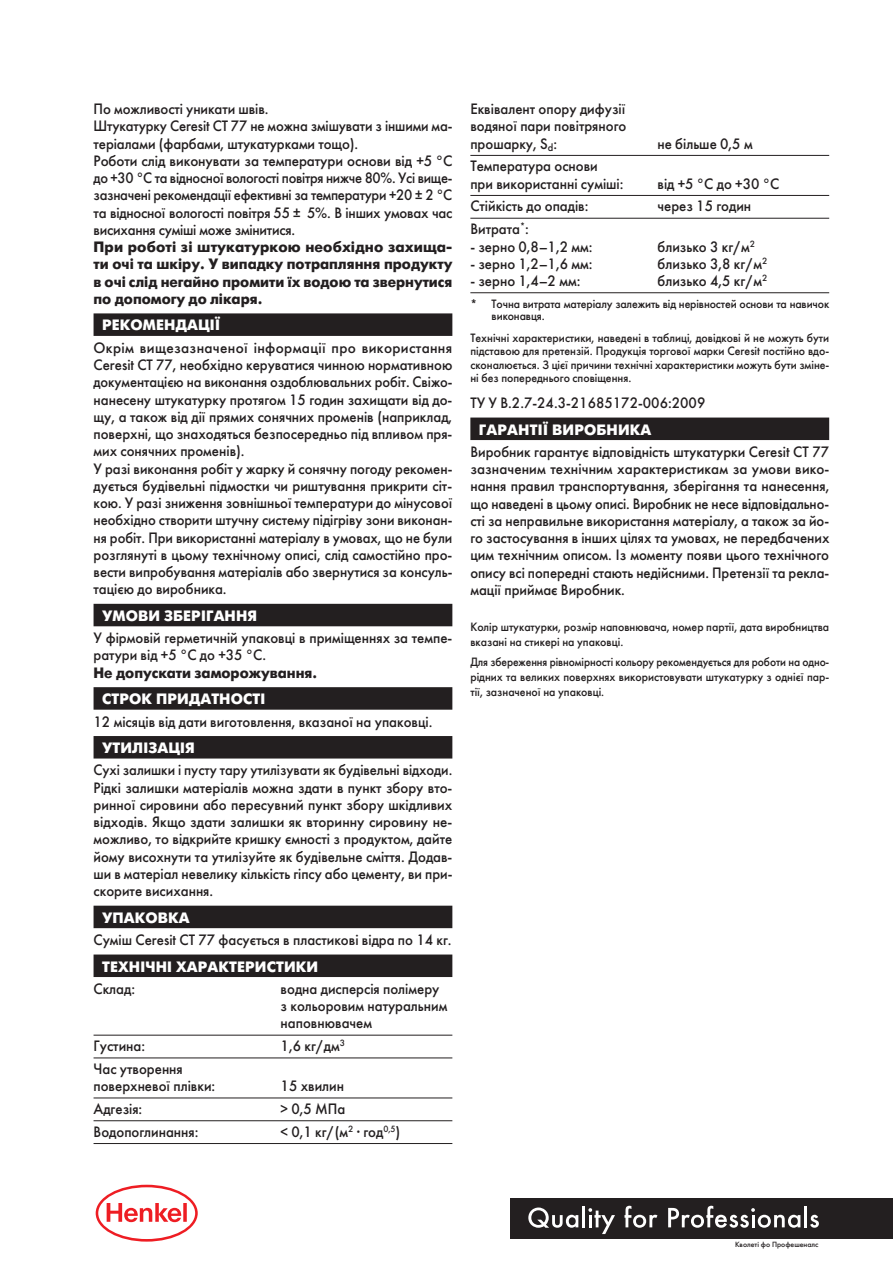
<style>
.page{position:relative;width:893px;height:1263px;background:#fff}
.page>*{position:absolute;margin:0;border:0;box-sizing:border-box;transform-origin:0 0}
.txt{font:15px/17.2px "Futura Futuris";color:#231f20;text-align:justify;scale:.95 1}
.txt-2{font:15px/17.2px "Futura Futuris";color:#231f20;text-align:justify}
.tab_line{font:15px/17.2px "Futura Futuris";color:#231f20;scale:.95 1}
.txt-3{font:700 15px/17.2px "Futura Futuris";color:#231f20;text-align:justify}
.t1{font:700 15px "Futura Futuris";letter-spacing:.01em;color:#fff}
.txt-4{font:15px/17.2px "Futura Futuris";color:#231f20;scale:.94 1}
.txt-5{font:15px "Futura Futuris";color:#231f20;scale:.93 1}
.txt-6{font:700 15px "Futura Futuris";color:#231f20;scale:.95 1}
.теххар-ки{font:12px/13.5px "Futura Futuris";letter-spacing:-.01em;color:#231f20;scale:.95 1}
.txt-7{font:12px/15px "Futura Futuris";color:#231f20;text-align:justify;scale:.92 1}
.txt-8{font:12px/15px "Futura Futuris";color:#231f20;scale:.95 1}
.t2{font:7.5px "Futura Futuris";color:#231f20}
</style>
<div class="page">
<hr style="left:0;top:0;width:1px;height:101px;background:#231f20">
<svg style="left:96px;top:1185px;width:102px;height:56px"></svg>
<div style="left:510px;top:1198px;width:383px;height:40px;background:#231f20"></div>
<svg style="left:810px;top:1215px;width:9px;height:13px"></svg>
<hr style="left:804px;top:1206px;width:3px;height:21px;background:#fff">
<svg style="left:668px;top:1206px;width:132px;height:22px"></svg>
<hr style="left:582px;top:1206px;width:3px;height:21px;background:#fff">
<svg style="left:528px;top:1207px;width:50px;height:21px"></svg>
<svg style="left:588px;top:1208px;width:27px;height:26px"></svg>
<svg style="left:624px;top:1206px;width:33px;height:22px"></svg>
<div style="left:94px;top:313px;width:358px;height:23px;background:#231f20"></div>
<div style="left:94px;top:604px;width:358px;height:22px;background:#231f20"></div>
<div style="left:94px;top:687px;width:358px;height:23px;background:#231f20"></div>
<div style="left:94px;top:736px;width:358px;height:22px;background:#231f20"></div>
<div style="left:94px;top:906px;width:358px;height:22px;background:#231f20"></div>
<div style="left:94px;top:954px;width:358px;height:23px;background:#231f20"></div>
<hr style="left:94px;top:1035px;width:358px;height:1px;background:#231f20">
<hr style="left:94px;top:1057px;width:358px;height:1px;background:#231f20">
<hr style="left:94px;top:1097px;width:358px;height:1px;background:#231f20">
<hr style="left:94px;top:1120px;width:358px;height:1px;background:#231f20">
<hr style="left:94px;top:1143px;width:358px;height:1px;background:#231f20">
<hr style="left:470px;top:155px;width:359px;height:1px;background:#231f20">
<hr style="left:470px;top:195px;width:359px;height:1px;background:#231f20">
<hr style="left:470px;top:218px;width:359px;height:1px;background:#231f20">
<hr style="left:470px;top:292px;width:359px;height:1px;background:#231f20">
<div style="left:470px;top:418px;width:359px;height:22px;background:#231f20"></div>
<p class="txt" style="left:94px;top:101px;width:186px">По можливості уникати швів.</p>
<p class="txt-4" style="left:94px;top:118px;width:383px">Штукатурку Ceresit СТ 77 не можна змішувати з іншими ма&shy;теріалами (фарбами, штукатурками тощо).</p>
<p class="txt-2" style="left:94px;top:152px;width:360px">Роботи слід виконувати за температури основи від +5 °C до +30 °C та відносної вологості повітря нижче 80%. Усі вище&shy;зазначені рекомендації ефективні за температури +20 ± 2 °C та відносної вологості повітря 55 ± 5%. В інших умовах час висихання суміші може змінитися.</p>
<p class="txt-3" style="left:94px;top:239px;width:360px">При роботі зі штукатуркою необхідно захища&shy;ти очі та шкіру. У випадку потрапляння продукту в очі слід негайно промити їх водою та звернутися по допомогу до лікаря.</p>
<p class="t1" style="left:102px;top:316px;width:120px">РЕКОМЕНДАЦІЇ</p>
<p class="txt-2" style="left:94px;top:339px;width:360px">Окрім вищезазначеної інформації про використання Ceresit СТ 77, необхідно керуватися чинною нормативною документацією на виконання оздоблювальних робіт. Свіжо&shy;нанесену штукатурку протягом 15 годин захищати від до&shy;щу, а також від дії прямих сонячних променів (наприклад, поверхні, що знаходяться безпосередньо під впливом пря&shy;мих сонячних променів).</p>
<p class="txt" style="left:94px;top:460px;width:379px">У разі виконання робіт у жарку й сонячну погоду рекомен&shy;дується будівельні підмостки чи риштування прикрити сіт&shy;кою. У разі зниження зовнішньої температури до мінусової необхідно створити штучну систему підігріву зони виконан&shy;ня робіт. При використанні матеріалу в умовах, що не були розглянуті в цьому технічному описі, слід самостійно про&shy;вести випробування матеріалів або звернутися за консуль&shy;тацією до виробника.</p>
<p class="t1" style="left:102px;top:607px;width:157px">УМОВИ ЗБЕРІГАННЯ</p>
<p class="txt" style="left:94px;top:629px;width:379px">У фірмовій герметичній упаковці в приміщеннях за темпе&shy;ратури від +5 °C до +35 °C.</p>
<p class="txt-6" style="left:94px;top:663px;width:237px">Не допускати заморожування.</p>
<p class="t1" style="left:102px;top:690px;width:165px">СТРОК ПРИДАТНОСТІ</p>
<p class="txt" style="left:94px;top:713px;width:358px">12 місяців від дати виготовлення, вказаної на упаковці.</p>
<p class="t1" style="left:102px;top:739px;width:94px">УТИЛІЗАЦІЯ</p>
<p class="txt-5" style="left:94px;top:761px;width:387px">Сухі залишки і пусту тару утилізувати як будівельні відходи.</p>
<p class="txt" style="left:94px;top:779px;width:379px">Рідкі залишки матеріалів можна здати в пункт збору вто&shy;ринної сировини або пересувний пункт збору шкідливих відходів. Якщо здати залишки як вторинну сировину не&shy;можливо, то відкрийте кришку ємності з продуктом, дайте йому висохнути та утилізуйте як будівельне сміття. Додав&shy;ши в матеріал невелику кількість гіпсу або цементу, ви при&shy;скорите висихання.</p>
<p class="t1" style="left:102px;top:908px;width:89px">УПАКОВКА</p>
<p class="txt" style="left:94px;top:931px;width:378px">Суміш Ceresit СТ 77 фасується в пластикові відра по 14 кг.</p>
<p class="t1" style="left:102px;top:957px;width:218px">ТЕХНІЧНІ ХАРАКТЕРИСТИКИ</p>
<p class="tab_line" style="left:94px;top:980px;width:45px">Склад:</p>
<p class="tab_line" style="left:281px;top:980px;width:177px">водна дисперсія полімеру з кольоровим натуральним наповнювачем</p>
<p class="tab_line" style="left:94px;top:1037px;width:56px">Густина:</p>
<p class="tab_line" style="left:281px;top:1037px;width:69px">1,6 кг/дм<sup>3</sup></p>
<p class="tab_line" style="left:94px;top:1060px;width:130px">Час утворення поверхневої плівки:</p>
<p class="tab_line" style="left:281px;top:1077px;width:68px">15 хвилин</p>
<p class="tab_line" style="left:94px;top:1100px;width:53px">Адгезія:</p>
<p class="tab_line" style="left:281px;top:1100px;width:70px">&gt; 0,5 МПа</p>
<p class="tab_line" style="left:94px;top:1123px;width:112px">Водопоглинання:</p>
<p class="tab_line" style="left:281px;top:1123px;width:128px">&lt; 0,1 кг/(м<sup>2</sup> · год<sup>0,5</sup>)</p>
<p class="tab_line" style="left:470px;top:101px;width:166px;text-align:justify">Еквівалент опору дифузії водяної пари повітряного прошарку, S<sub>d</sub>:</p>
<p class="tab_line" style="left:470px;top:158px;width:163px">Температура основи при використанні суміші:</p>
<p class="tab_line" style="left:657px;top:135px;width:102px">не більше 0,5 м</p>
<p class="tab_line" style="left:657px;top:175px;width:130px">від +5 °C до +30 °C</p>
<p class="tab_line" style="left:470px;top:198px;width:126px">Стійкість до опадів:</p>
<p class="tab_line" style="left:657px;top:198px;width:100px">через 15 годин</p>
<p class="tab_line" style="left:470px;top:221px;width:63px">Витрата<sup>*</sup>:</p>
<p class="tab_line" style="left:470px;top:238px;width:130px">- зерно 0,8–1,2 мм:</p>
<p class="tab_line" style="left:657px;top:238px;width:104px">близько 3 кг/м<sup>2</sup></p>
<p class="tab_line" style="left:470px;top:255px;width:130px">- зерно 1,2–1,6 мм:</p>
<p class="tab_line" style="left:657px;top:255px;width:117px">близько 3,8 кг/м<sup>2</sup></p>
<p class="tab_line" style="left:470px;top:272px;width:117px">- зерно 1,4–2 мм:</p>
<p class="tab_line" style="left:657px;top:272px;width:117px">близько 4,5 кг/м<sup>2</sup></p>
<p class="теххар-ки" style="left:492px;top:298px;width:357px;line-height:12px;text-indent:-21px">* Точна витрата матеріалу залежить від нерівностей основи та навичок виконавця.</p>
<p class="теххар-ки" style="left:470px;top:331px;width:379px;text-align:justify">Технічні характеристики, наведені в таблиці, довідкові й не можуть бути підставою для претензій. Продукція торгової марки Ceresit постійно вдо&shy;сконалюється. З цієї причини технічні характеристики можуть бути зміне&shy;ні без попереднього сповіщення.</p>
<p class="txt" style="left:470px;top:394px;width:249px">ТУ У В.2.7-24.3-21685172-006:2009</p>
<p class="t1" style="left:479px;top:420px;width:174px">ГАРАНТІЇ ВИРОБНИКА</p>
<p class="txt" style="left:470px;top:443px;width:379px">Виробник гарантує відповідність штукатурки Ceresit СТ 77 зазначеним технічним характеристикам за умови вико&shy;нання правил транспортування, зберігання та нанесення, що наведені в цьому описі. Виробник не несе відповідально&shy;сті за неправильне використання матеріалу, а також за йо&shy;го застосування в інших цілях та умовах, не передбачених цим технічним описом. Із моменту появи цього технічного опису всі попередні стають недійсними. Претензії та рекла&shy;мації приймає Виробник.</p>
<p class="txt-8" style="left:470px;top:620px;width:379px">Колір штукатурки, розмір наповнювача, номер партії, дата виробництва вказані на стикері на упаковці.</p>
<p class="txt-7" style="left:470px;top:654px;width:391px">Для збереження рівномірності кольору рекомендується для роботи на одно&shy;рідних та великих поверхнях використовувати штукатурку з однієї пар&shy;тії, зазначеної на упаковці.</p>
<p class="t2" style="left:735px;top:1240px;width:85px">Кволеті фо Профешеналс</p>
</div>
